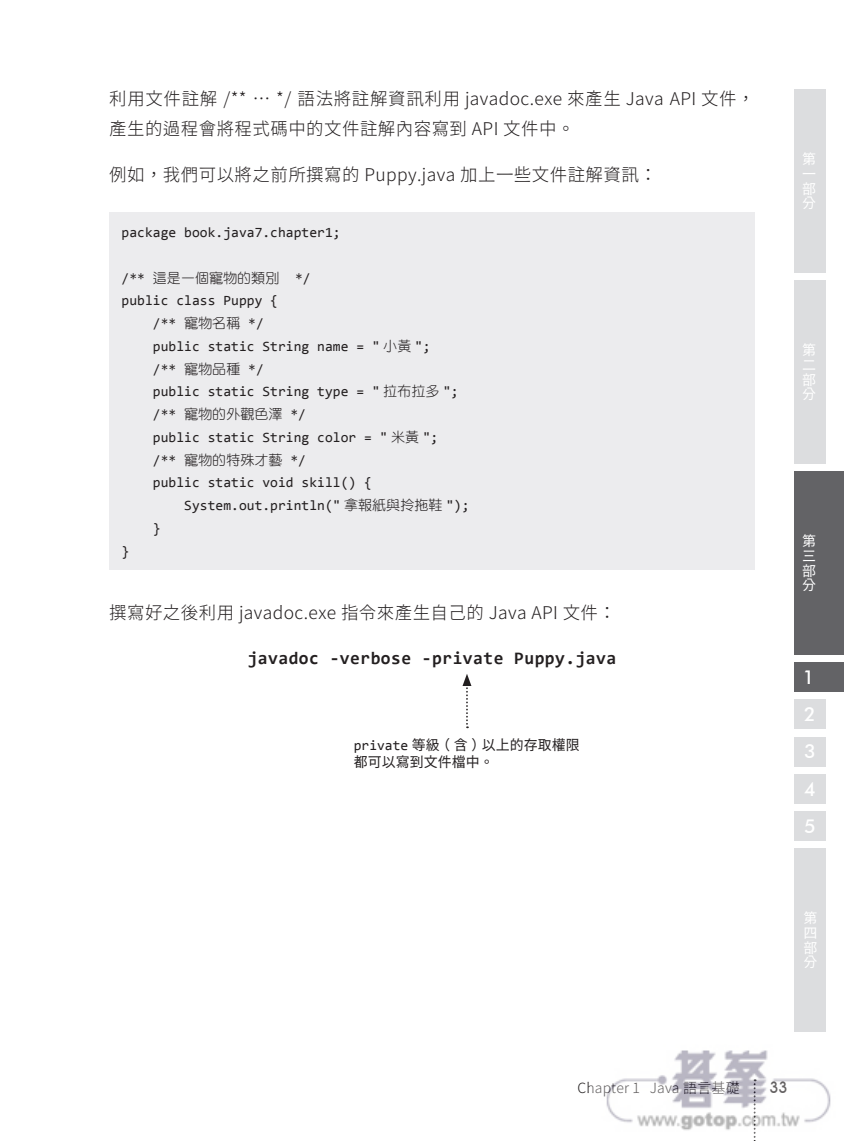
<style>
.page{position:relative;width:844px;height:1141px;background:#fff}
.page>*{position:absolute;margin:0;border:0;box-sizing:border-box;transform-origin:0 0}
.t1{font:500 19.25px/37.3px "Futura BT";color:#fff;text-align:justify}
.t2{font:700 17.68px "Consolas";letter-spacing:.03em;color:#231f20}
.t3{font:17.5px/30.6px "Gen Seki Gothic TW Light TTF";letter-spacing:.025em;color:#231f20}
.t4{font:500 15.75px "Avant Garde IT Cby BT";color:#231f20}
.t5{font:14.17px/22.8px "Consolas";letter-spacing:.005em;color:#231f20}
.t6{font:14px "DF Yuan Std W3";letter-spacing:.005em;color:#231f20}
.t7{font:14px/17.5px "Gen Seki Gothic TW Regular TTF";color:#231f20}
.t8{font:14px/14.7px "Gen Seki Gothic TW Regular TTF";color:#fff;text-align:justify}
.t9{font:14px "Gen Seki Gothic TW Light TTF";letter-spacing:.01em;color:#231f20}
.s1{font-family:"Consolas";font-size:14.17px}
.s2{font-family:"DF Yuan Std W3";font-size:14px}
</style>
<div class="page">
<div style="left:794px;top:89px;width:49px;height:184px;background:#dcdddf"></div>
<div style="left:794px;top:280px;width:49px;height:184px;background:#dcdddf"></div>
<div style="left:794px;top:848px;width:49px;height:184px;background:#dcdddf"></div>
<div style="left:794px;top:699px;width:49px;height:30px;background:#dcdddf"></div>
<div style="left:794px;top:737px;width:49px;height:29px;background:#dcdddf"></div>
<div style="left:794px;top:774px;width:49px;height:30px;background:#dcdddf"></div>
<div style="left:794px;top:811px;width:49px;height:30px;background:#dcdddf"></div>
<div style="left:826px;top:0;width:17px;height:1079px;background:#fff"></div>
<div style="left:794px;top:471px;width:49px;height:184px;background:#636366"></div>
<div style="left:794px;top:662px;width:49px;height:30px;background:#636366"></div>
<div style="left:109px;top:213px;width:645px;height:357px;background:#ececee"></div>
<svg style="left:462px;top:674px;width:9px;height:54px"></svg>
<img style="left:606px;top:1050px;width:225px;height:88px">
<p class="t3" style="left:109px;top:83px;width:646px">利用文件註解 /** … */ 語法將註解資訊利用 javadoc.exe 來產生 Java API 文件，產生的過程會將程式碼中的文件註解內容寫到 API 文件中。</p>
<p class="t3" style="left:109px;top:159px;width:549px">例如，我們可以將之前所撰寫的 Puppy.java 加上一些文件註解資訊：</p>
<p class="t5" style="left:122px;top:221px;width:220px">package book.java7.chapter1;</p>
<p class="t6" style="left:122px;top:270px;width:190px"><span class="s1">/**</span> 這是一個寵物的類別 <span class="s1">*/</span></p>
<p class="t5" style="left:153px;top:289px;width:307px;text-indent:-31px">public class Puppy {<br>/** <span class="s2">寵物名稱</span> */<br>public static String name = " <span class="s2">小黃</span> ";<br>/** <span class="s2">寵物品種</span> */<br>public static String type = " <span class="s2">拉布拉多</span> ";</p>
<p class="t6" style="left:153px;top:407px;width:154px"><span class="s1">/**</span> 寵物的外觀色澤 <span class="s1">*/</span></p>
<p class="t5" style="left:153px;top:425px;width:287px">public static String color = " <span class="s2">米黃</span> ";</p>
<p class="t6" style="left:153px;top:452px;width:154px"><span class="s1">/**</span> 寵物的特殊才藝 <span class="s1">*/</span></p>
<p class="t5" style="left:153px;top:471px;width:220px">public static void skill() {</p>
<p class="t5" style="left:184px;top:494px;width:287px">System.out.println(" <span class="s2">拿報紙與拎拖鞋</span> ");</p>
<p class="t5" style="left:153px;top:516px;width:9px">}</p>
<p class="t5" style="left:122px;top:539px;width:9px">}</p>
<p class="t3" style="left:109px;top:597px;width:508px">撰寫好之後利用 javadoc.exe 指令來產生自己的 Java API 文件：</p>
<p class="t2" style="left:247px;top:647px;width:370px">javadoc -verbose -private Puppy.java</p>
<p class="t7" style="left:354px;top:736px;width:227px"><span class="s1">private</span> 等級（含）以上的存取權限都可以寫到文件檔中。</p>
<p class="t8" style="left:802px;top:152px;width:15px">第一部分</p>
<p class="t8" style="left:802px;top:343px;width:15px">第二部分</p>
<p class="t8" style="left:802px;top:534px;width:15px">第三部分</p>
<h1 class="t1" style="left:802px;top:658px;width:13px">1</h1>
<h1 class="t1" style="left:804px;top:696px;width:13px">2<br>3<br>4<br>5</h1>
<p class="t8" style="left:803px;top:911px;width:15px">第四部分</p>
<p class="t9" style="left:577px;top:1079px;width:164px">Chapter 1 Java 語言基礎</p>
<p class="t4" style="left:769px;top:1078px;width:20px">33</p>
</div>
